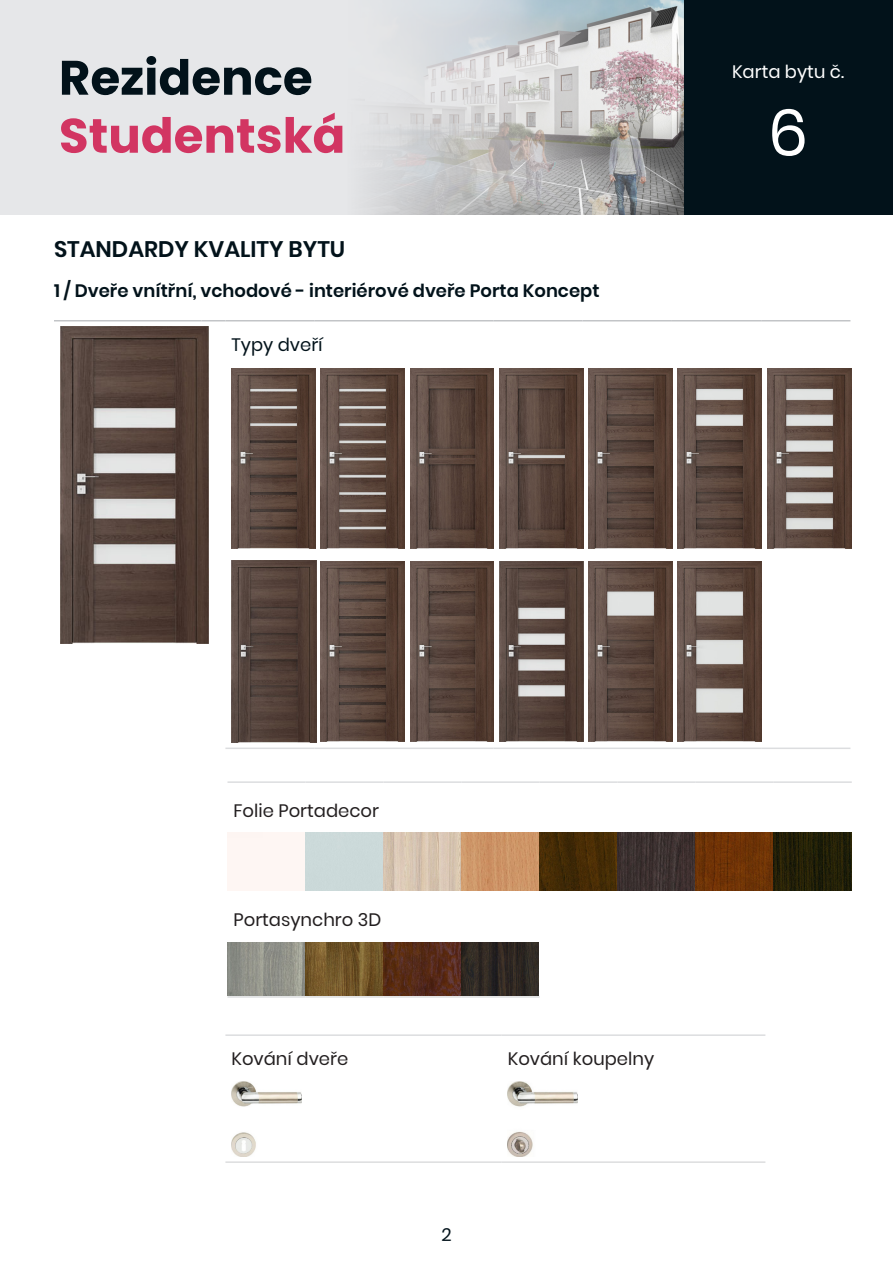
<style>
.page{position:relative;width:893px;height:1263px;background:#fff}
.page>*{position:absolute;margin:0;border:0;box-sizing:border-box;transform-origin:0 0}
.t1{font:64.5px "Poppins";color:#fff}
.t2{font:600 22.5px "Poppins";color:#02121a}
.t3{font:18px "Poppins";color:#231f20}
.t4{font:600 18px "Poppins";color:#02121a}
.t5{font:18px "Poppins";color:#fff}
.t6{font:18px "Poppins";color:#02121a}
</style>
<div class="page">
<div style="left:0;top:0;width:893px;height:215px;background:#e6e7e9"></div>
<div style="left:683px;top:0;width:210px;height:215px;background:#02121a"></div>
<img style="left:367px;top:0;width:316px;height:215px">
<svg style="left:62px;top:56px;width:249px;height:39px"></svg>
<svg style="left:61px;top:113px;width:281px;height:40px"></svg>
<hr style="left:225px;top:747px;width:90px;height:2px;background:#dcdddf">
<hr style="left:315px;top:747px;width:89px;height:2px;background:#dcdddf">
<hr style="left:404px;top:747px;width:89px;height:2px;background:#dcdddf">
<hr style="left:493px;top:747px;width:90px;height:2px;background:#dcdddf">
<hr style="left:583px;top:747px;width:89px;height:2px;background:#dcdddf">
<hr style="left:672px;top:747px;width:89px;height:2px;background:#dcdddf">
<hr style="left:761px;top:747px;width:89px;height:2px;background:#dcdddf">
<hr style="left:54px;top:320px;width:148px;height:1px;background:#c2c4c7">
<svg style="left:202px;top:320px;width:23px;height:1px"></svg>
<hr style="left:225px;top:320px;width:90px;height:1px;background:#c2c4c7">
<hr style="left:315px;top:320px;width:89px;height:1px;background:#c2c4c7">
<hr style="left:404px;top:320px;width:89px;height:1px;background:#c2c4c7">
<hr style="left:493px;top:320px;width:90px;height:1px;background:#c2c4c7">
<hr style="left:583px;top:320px;width:89px;height:1px;background:#c2c4c7">
<hr style="left:672px;top:320px;width:89px;height:1px;background:#c2c4c7">
<hr style="left:761px;top:320px;width:89px;height:1px;background:#c2c4c7">
<img style="left:60px;top:327px;width:148px;height:316px">
<img style="left:231px;top:369px;width:84px;height:180px">
<img style="left:321px;top:369px;width:84px;height:180px">
<img style="left:410px;top:369px;width:84px;height:180px">
<img style="left:499px;top:369px;width:84px;height:180px">
<img style="left:589px;top:369px;width:83px;height:180px">
<img style="left:678px;top:369px;width:84px;height:180px">
<img style="left:767px;top:369px;width:84px;height:180px">
<img style="left:231px;top:561px;width:85px;height:181px">
<img style="left:321px;top:562px;width:84px;height:180px">
<img style="left:410px;top:562px;width:84px;height:180px">
<img style="left:499px;top:561px;width:85px;height:181px">
<img style="left:589px;top:562px;width:83px;height:180px">
<img style="left:678px;top:562px;width:84px;height:180px">
<hr style="left:227px;top:781px;width:79px;height:2px;background:#dcdddf">
<hr style="left:306px;top:781px;width:78px;height:2px;background:#dcdddf">
<hr style="left:384px;top:781px;width:78px;height:2px;background:#dcdddf">
<hr style="left:462px;top:781px;width:78px;height:2px;background:#dcdddf">
<hr style="left:540px;top:781px;width:78px;height:2px;background:#dcdddf">
<hr style="left:618px;top:781px;width:78px;height:2px;background:#dcdddf">
<hr style="left:696px;top:781px;width:78px;height:2px;background:#dcdddf">
<hr style="left:774px;top:781px;width:78px;height:2px;background:#dcdddf">
<hr style="left:227px;top:996px;width:79px;height:2px;background:#dcdddf">
<hr style="left:306px;top:996px;width:78px;height:2px;background:#dcdddf">
<hr style="left:384px;top:996px;width:78px;height:2px;background:#dcdddf">
<hr style="left:462px;top:996px;width:78px;height:2px;background:#dcdddf">
<img style="left:227px;top:832px;width:625px;height:59px">
<img style="left:227px;top:942px;width:77px;height:53px">
<img style="left:306px;top:942px;width:76px;height:53px">
<img style="left:384px;top:942px;width:76px;height:53px">
<img style="left:462px;top:942px;width:76px;height:53px">
<hr style="left:225px;top:1034px;width:277px;height:2px;background:#dcdddf">
<hr style="left:502px;top:1034px;width:263px;height:2px;background:#dcdddf">
<hr style="left:225px;top:1161px;width:277px;height:2px;background:#dcdddf">
<hr style="left:502px;top:1161px;width:263px;height:2px;background:#dcdddf">
<img style="left:231px;top:1081px;width:71px;height:75px">
<img style="left:508px;top:1081px;width:70px;height:75px">
<p class="t2" style="left:54px;top:236px;width:293px">STANDARDY KVALITY BYTU</p>
<p class="t4" style="left:54px;top:281px;width:547px">1 / Dveře vnítřní, vchodové - interiérové dveře Porta Koncept</p>
<p class="t6" style="left:231px;top:334px;width:93px">Typy dveří</p>
<p class="t5" style="left:732px;top:61px;width:114px">Karta bytu č.</p>
<h1 class="t1" style="left:768px;top:96px;width:42px">6</h1>
<p class="t3" style="left:233px;top:800px;width:147px">Folie Portadecor</p>
<p class="t3" style="left:233px;top:909px;width:149px">Portasynchro 3D</p>
<p class="t3" style="left:231px;top:1048px;width:118px">Kování dveře</p>
<p class="t3" style="left:508px;top:1048px;width:148px">Kování koupelny</p>
<p class="t6" style="left:441px;top:1224px;width:12px">2</p>
</div>
